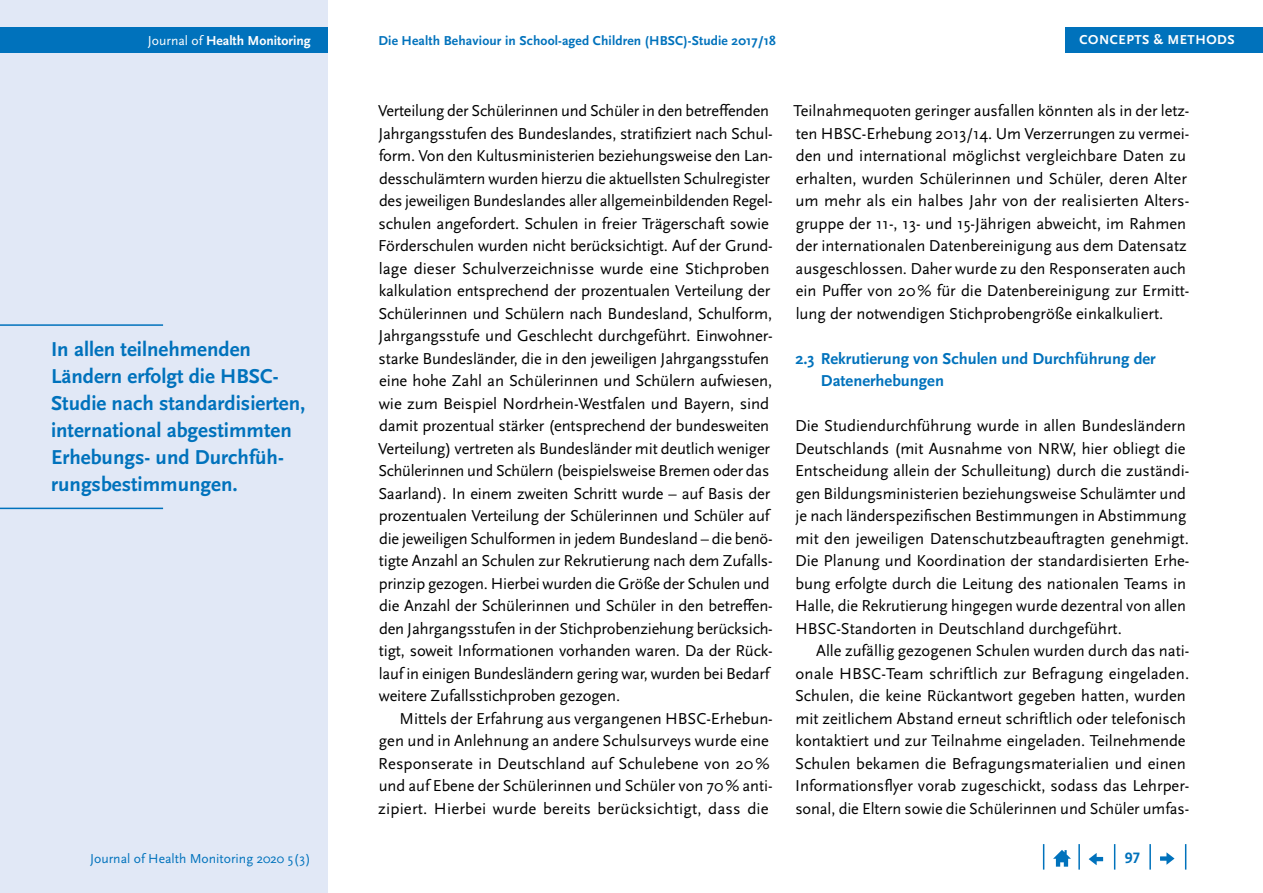
<style>
.page{position:relative;width:1263px;height:893px;background:#fff}
.page>*{position:absolute;margin:0;border:0;box-sizing:border-box;transform-origin:0 0}
.t1{font:700 21px/27px "Scala Sans Pro";color:#0072bc}
.Copy_Einzug{font:16.5px/22.5px "Scala Sans Pro";letter-spacing:-.005em;color:#000}
.Copy{font:16.5px/22.5px "Scala Sans Pro";color:#000}
.t2{font:700 16.5px/22.5px "Scala Sans Pro";color:#0072bc}
.t3{font:700 15.75px "Scala Sans Pro";color:#0072bc}
.t4{font:13.65px "Scala Sans Pro";color:#0072bc}
.t5{font:700 13.65px "Scala Sans Pro";color:#fff}
.t6{font:700 13.5px "Scala Sans Pro";letter-spacing:.01em;color:#0072bc}
.t7{font:700 13.5px "Scala Sans Pro";letter-spacing:.04em;color:#fff}
.s1{font-weight:400}
</style>
<div class="page">
<div style="left:0;top:0;width:327px;height:893px;background:#e1e8f6"></div>
<div style="left:0;top:28px;width:327px;height:25px;background:#0072bc"></div>
<svg style="left:1185px;top:844px;width:1px;height:26px"></svg>
<hr style="left:1149px;top:844px;width:2px;height:26px;background:#0072bc">
<svg style="left:1114px;top:844px;width:1px;height:26px"></svg>
<hr style="left:1078px;top:844px;width:2px;height:26px;background:#0072bc">
<svg style="left:1043px;top:844px;width:1px;height:26px"></svg>
<svg style="left:1053px;top:850px;width:18px;height:17px"></svg>
<svg style="left:1089px;top:853px;width:14px;height:12px"></svg>
<svg style="left:1160px;top:852px;width:14px;height:13px"></svg>
<div style="left:1065px;top:28px;width:198px;height:25px;background:#0072bc"></div>
<hr style="left:0;top:324px;width:163px;height:2px;background:#0072bc">
<hr style="left:0;top:508px;width:163px;height:1px;background:#0072bc">
<p class="t5" style="left:148px;top:33px;width:164px"><span class="s1">Journal of</span> Health Monitoring</p>
<p class="t6" style="left:378px;top:33px;width:399px">Die Health Behaviour in School-aged Children (HBSC)-Studie 2017/18</p>
<p class="t7" style="left:1079px;top:32px;width:157px">CONCEPTS &amp; METHODS</p>
<p class="t1" style="left:51px;top:335px;width:256px">In allen teilnehmenden<br>Ländern erfolgt die HBSC-<br>Studie nach standardisierten, international abgestimmten<br>Erhebungs- und Durchfüh&shy;rungsbestimmungen.</p>
<p class="Copy_Einzug" style="left:378px;top:99px;width:396px">Verteilung der Schülerinnen und Schüler in den betreffenden Jahrgangsstufen des Bundeslandes, stratifiziert nach Schul&shy;form. Von den Kultusministerien beziehungsweise den Lan&shy;desschulämtern wurden hierzu die aktuellsten Schulregister des jeweiligen Bundeslandes aller allgemeinbildenden Regel&shy;schulen angefordert. Schulen in freier Trägerschaft sowie Förderschulen wurden nicht berücksichtigt. Auf der Grund&shy;lage dieser Schulverzeichnisse wurde eine Stichproben kalkulation entsprechend der prozentualen Verteilung der Schülerinnen und Schülern nach Bundesland, Schulform, Jahrgangsstufe und Geschlecht durchgeführt. Einwohner&shy;starke Bundesländer, die in den jeweiligen Jahrgangsstufen eine hohe Zahl an Schülerinnen und Schülern aufwiesen, wie zum Beispiel Nordrhein-Westfalen und Bayern, sind damit prozentual stärker (entsprechend der bundesweiten Verteilung) vertreten als Bundesländer mit deutlich weniger Schülerinnen und Schülern (beispielsweise Bremen oder das Saarland). In einem zweiten Schritt wurde – auf Basis der prozentualen Verteilung der Schülerinnen und Schüler auf die jeweiligen Schulformen in jedem Bundesland – die benö&shy;tigte Anzahl an Schulen zur Rekrutierung nach dem Zufalls&shy;prinzip gezogen. Hierbei wurden die Größe der Schulen und die Anzahl der Schülerinnen und Schüler in den betreffen&shy;den Jahrgangsstufen in der Stichprobenziehung berücksich&shy;tigt, soweit Informationen vorhanden waren. Da der Rück&shy;lauf in einigen Bundesländern gering war, wurden bei Bedarf weitere Zufallsstichproben gezogen.</p>
<p class="Copy_Einzug" style="left:378px;top:707px;width:396px;text-indent:21px">Mittels der Erfahrung aus vergangenen HBSC-Erhebun&shy;gen und in Anlehnung an andere Schulsurveys wurde eine Responserate in Deutschland auf Schulebene von 20 % und auf Ebene der Schülerinnen und Schüler von 70% anti&shy;zipiert. Hierbei wurde bereits berücksichtigt, dass die</p>
<p class="Copy_Einzug" style="left:794px;top:99px;width:397px">Teilnahmequoten geringer ausfallen könnten als in der letz&shy;ten HBSC-Erhebung 2013/14. Um Verzerrungen zu vermei&shy;den und international möglichst vergleichbare Daten zu erhalten, wurden Schülerinnen und Schüler, deren Alter um mehr als ein halbes Jahr von der realisierten Alters&shy;gruppe der 11-, 13- und 15-Jährigen abweicht, im Rahmen der internationalen Datenbereinigung aus dem Datensatz ausgeschlossen. Daher wurde zu den Responseraten auch ein Puffer von 20% für die Datenbereinigung zur Ermitt&shy;lung der notwendigen Stichprobengröße einkalkuliert.</p>
<h2 class="t2" style="left:821px;top:347px;width:336px;text-indent:-26px">2.3 Rekrutierung von Schulen und Durchführung der<br>Datenerhebungen</h2>
<p class="Copy" style="left:795px;top:414px;width:396px">Die Studiendurchführung wurde in allen Bundesländern Deutschlands (mit Ausnahme von NRW, hier obliegt die Entscheidung allein der Schulleitung) durch die zuständi&shy;gen Bildungsministerien beziehungsweise Schulämter und je nach länderspezifischen Bestimmungen in Abstimmung mit den jeweiligen Datenschutzbeauftragten genehmigt.<br>Die Planung und Koordination der standardisierten Erhe&shy;bung erfolgte durch die Leitung des nationalen Teams in Halle, die Rekrutierung hingegen wurde dezentral von allen HBSC-Standorten in Deutschland durchgeführt.</p>
<p class="Copy_Einzug" style="left:795px;top:639px;width:396px;text-indent:21px">Alle zufällig gezogenen Schulen wurden durch das nati&shy;onale HBSC-Team schriftlich zur Befragung eingeladen.<br>Schulen, die keine Rückantwort gegeben hatten, wurden mit zeitlichem Abstand erneut schriftlich oder telefonisch kontaktiert und zur Teilnahme eingeladen. Teilnehmende Schulen bekamen die Befragungsmaterialien und einen Informationsflyer vorab zugeschickt, sodass das Lehrper&shy;sonal, die Eltern sowie die Schülerinnen und Schüler umfas-</p>
<p class="t4" style="left:90px;top:850px;width:222px">Journal of Health Monitoring 2020 5(3)</p>
<p class="t3" style="left:1125px;top:849px;width:16px">97</p>
</div>
